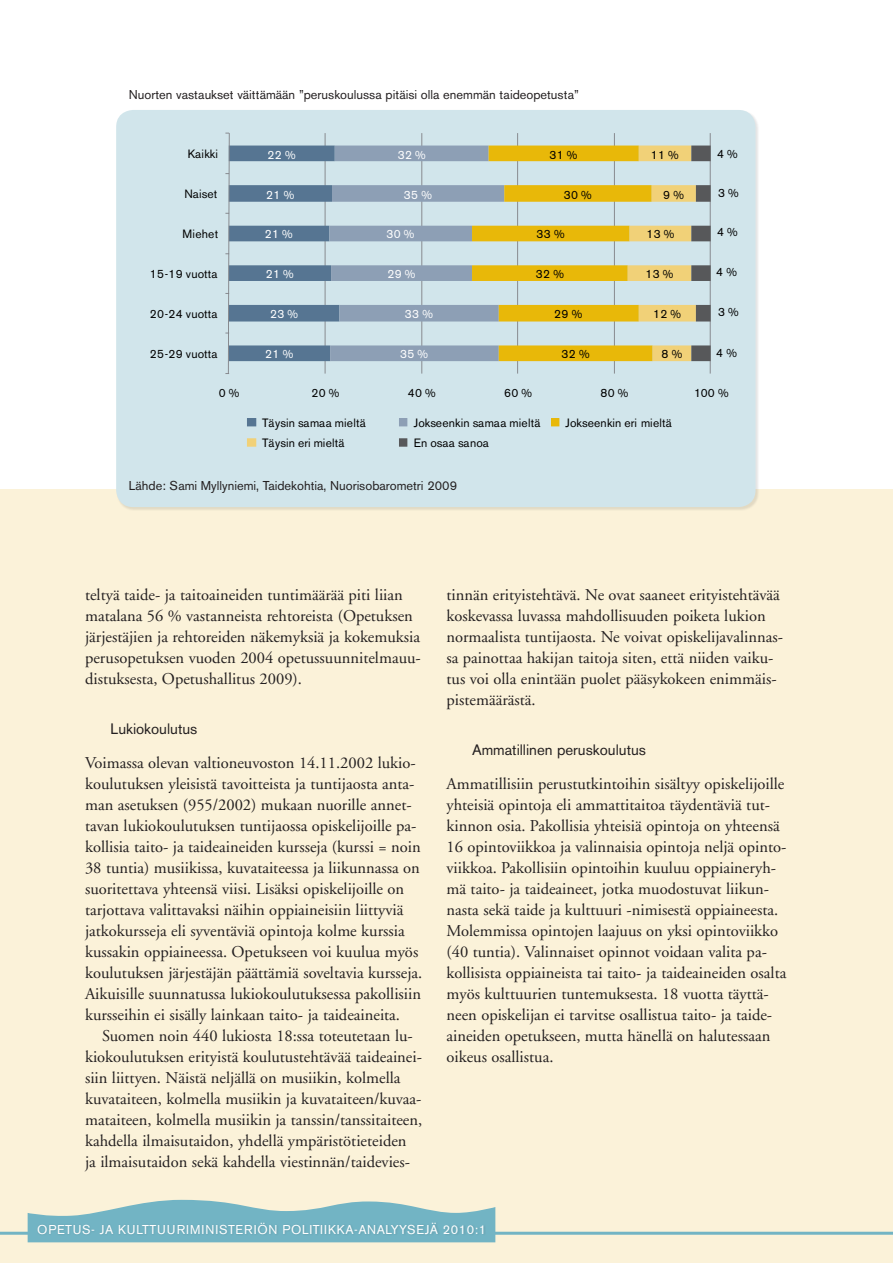
<style>
.page{position:relative;width:893px;height:1263px;background:#fff}
.page>*{position:absolute;margin:0;border:0;box-sizing:border-box;transform-origin:0 0}
.t1{font:16.5px/21px "Adobe Garamond";color:#231f20}
.t2{font:15px "Akzidenz Grotesk BE";color:#231f20}
.t3{font:12.75px "Akzidenz Grotesk BE";color:#231f20}
.t4{font:12.75px "Akzidenz Grotesk BE";letter-spacing:.06em;color:#fff}
.t5{font:12px "Akzidenz Grotesk BE";letter-spacing:.015em;color:#000}
.t6{font:12px "Akzidenz Grotesk BE";letter-spacing:.03em;color:#fff}
.t7{font:12px "Akzidenz Grotesk BE";letter-spacing:-.005em;color:#000}
</style>
<div class="page">
<div style="left:0;top:489px;width:893px;height:774px;background:#fbf2d9"></div>
<hr style="left:0;top:1232px;width:893px;height:3px;background:#72b4c4">
<svg style="left:28px;top:1200px;width:467px;height:42px"></svg>
<div style="left:37px;top:1222px;width:449px;height:15px;background:#6fafbf"></div>
<div style="left:116px;top:110px;width:639px;height:397px;background:#d1e5eb;border-radius:17px"></div>
<svg style="left:225px;top:133px;width:486px;height:241px"></svg>
<div style="left:248px;top:419px;width:7px;height:6px;background:#567592"></div>
<div style="left:247px;top:418px;width:9px;height:8px;border:2px solid #567592"></div>
<div style="left:399px;top:418px;width:8px;height:8px;border:2px solid #8d9fb5"></div>
<div style="left:551px;top:418px;width:8px;height:8px;border:2px solid #e8b809"></div>
<div style="left:248px;top:439px;width:7px;height:7px;background:#f1d178"></div>
<div style="left:247px;top:438px;width:9px;height:9px;border:2px solid #f1d178"></div>
<div style="left:400px;top:439px;width:6px;height:7px;background:#57585a"></div>
<div style="left:399px;top:438px;width:8px;height:9px;border:2px solid #57585a"></div>
<p class="t3" style="left:129px;top:87px;width:451px">N uorten vastaukset väittämään ”peruskoulussa pitäisi olla enemmän taideopetusta”</p>
<p class="t5" style="left:188px;top:147px;width:32px">Kaikki</p>
<p class="t6" style="left:268px;top:147px;width:30px">22 %</p>
<p class="t6" style="left:398px;top:147px;width:30px">32 %</p>
<p class="t5" style="left:549px;top:147px;width:30px">31 %</p>
<p class="t5" style="left:651px;top:147px;width:30px">11 %</p>
<p class="t5" style="left:717px;top:146px;width:22px">4 %</p>
<p class="t5" style="left:184px;top:187px;width:34px">Naiset</p>
<p class="t6" style="left:266px;top:187px;width:30px">21 %</p>
<p class="t6" style="left:404px;top:187px;width:30px">35 %</p>
<p class="t5" style="left:564px;top:187px;width:30px">30 %</p>
<p class="t5" style="left:663px;top:187px;width:22px">9 %</p>
<p class="t5" style="left:718px;top:186px;width:22px">3 %</p>
<p class="t5" style="left:182px;top:226px;width:37px">Miehet</p>
<p class="t6" style="left:265px;top:227px;width:30px">21 %</p>
<p class="t6" style="left:386px;top:227px;width:30px">30 %</p>
<p class="t5" style="left:537px;top:227px;width:30px">33 %</p>
<p class="t5" style="left:646px;top:227px;width:30px">13 %</p>
<p class="t5" style="left:717px;top:225px;width:22px">4 %</p>
<p class="t5" style="left:150px;top:266px;width:69px">15-19 vuotta</p>
<p class="t6" style="left:266px;top:267px;width:30px">21 %</p>
<p class="t6" style="left:387px;top:267px;width:30px">29 %</p>
<p class="t5" style="left:536px;top:267px;width:30px">32 %</p>
<p class="t5" style="left:645px;top:267px;width:30px">13 %</p>
<p class="t5" style="left:716px;top:265px;width:22px">4 %</p>
<p class="t5" style="left:150px;top:306px;width:69px">20-24 vuotta</p>
<p class="t6" style="left:270px;top:307px;width:30px">23 %</p>
<p class="t6" style="left:405px;top:307px;width:30px">33 %</p>
<p class="t5" style="left:554px;top:307px;width:30px">29 %</p>
<p class="t5" style="left:653px;top:307px;width:30px">12 %</p>
<p class="t5" style="left:718px;top:305px;width:22px">3 %</p>
<p class="t5" style="left:150px;top:346px;width:69px">25-29 vuotta</p>
<p class="t6" style="left:265px;top:347px;width:30px">21 %</p>
<p class="t6" style="left:400px;top:347px;width:30px">35 %</p>
<p class="t5" style="left:561px;top:347px;width:30px">32 %</p>
<p class="t5" style="left:662px;top:347px;width:22px">8 %</p>
<p class="t5" style="left:716px;top:345px;width:22px">4 %</p>
<p class="t5" style="left:219px;top:385px;width:22px">0 %</p>
<p class="t5" style="left:311px;top:385px;width:30px">20 %</p>
<p class="t5" style="left:408px;top:385px;width:30px">40 %</p>
<p class="t5" style="left:504px;top:385px;width:30px">60 %</p>
<p class="t5" style="left:600px;top:385px;width:30px">80 %</p>
<p class="t5" style="left:694px;top:385px;width:36px">100 %</p>
<p class="t5" style="left:262px;top:415px;width:105px">Täysin samaa mieltä</p>
<p class="t5" style="left:414px;top:415px;width:128px">Jokseenkin samaa mieltä</p>
<p class="t5" style="left:566px;top:415px;width:108px">Jokseenkin eri mieltä</p>
<p class="t5" style="left:262px;top:436px;width:84px">Täysin eri mieltä</p>
<p class="t7" style="left:414px;top:436px;width:77px">En osaa sanoa</p>
<p class="t3" style="left:129px;top:478px;width:330px">Lähde: Sami Myllyniemi, Taidekohtia, N uorisobarometri 2009</p>
<p class="t1" style="left:85px;top:585px;width:337px">teltyä taide- ja taitoaineiden tuntimäärää piti liian matalana 56 % vastanneista rehtoreista (Opetuksen järjestäjien ja rehtoreiden näkemyksiä ja kokemuksia perusopetuksen vuoden 2004 opetussuunnitelmauu&shy;distuksesta, Opetushallitus 2009).</p>
<p class="t2" style="left:111px;top:719px;width:88px">Lukiokoulutus</p>
<p class="t1" style="left:85px;top:753px;width:339px">Voimassa olevan valtioneuvoston 14.11.2002 lukio&shy;koulutuksen yleisistä tavoitteista ja tuntijaosta anta&shy;man asetuksen (955/2002) mukaan nuorille annet&shy;tavan lukiokoulutuksen tuntijaossa opiskelijoille pa&shy;kollisia taito- ja taideaineiden kursseja (kurssi = noin 38 tuntia) musiikissa, kuvataiteessa ja liikunnassa on suoritettava yhteensä viisi. Lisäksi opiskelijoille on tarjottava valittavaksi näihin oppiaineisiin liittyviä jatkokursseja eli syventäviä opintoja kolme kurssia kussakin oppiaineessa. Opetukseen voi kuulua myös koulutuksen järjestäjän päättämiä soveltavia kursseja.<br>Aikuisille suunnatussa lukiokoulutuksessa pakollisiin kursseihin ei sisälly lainkaan taito- ja taideaineita.</p>
<p class="t1" style="left:85px;top:1026px;width:339px;text-indent:17px">Suomen noin 440 lukiosta 18:ssa toteutetaan lu&shy;kiokoulutuksen erityistä koulutustehtävää taideainei&shy;siin liittyen. Näistä neljällä on musiikin, kolmella kuvataiteen, kolmella musiikin ja kuvataiteen/kuvaa&shy;mataiteen, kolmella musiikin ja tanssin/tanssitaiteen, kahdella ilmaisutaidon, yhdellä ympäristötieteiden<br>ja ilmaisutaidon sekä kahdella viestinnän/taidevies-</p>
<p class="t1" style="left:446px;top:585px;width:338px">tinnän erityistehtävä. Ne ovat saaneet erityistehtävää koskevassa luvassa mahdollisuuden poiketa lukion normaalista tuntijaosta. Ne voivat opiskelijavalinnas&shy;sa painottaa hakijan taitoja siten, että niiden vaiku&shy;tus voi olla enintään puolet pääsykokeen enimmäis&shy;pistemäärästä.</p>
<p class="t2" style="left:472px;top:740px;width:176px">Ammatillinen peruskoulutus</p>
<p class="t1" style="left:446px;top:774px;width:341px">Ammatillisiin perustutkintoihin sisältyy opiskelijoille yhteisiä opintoja eli ammattitaitoa täydentäviä tut&shy;kinnon osia. Pakollisia yhteisiä opintoja on yhteensä 16 opintoviikkoa ja valinnaisia opintoja neljä opinto&shy;viikkoa. Pakollisiin opintoihin kuuluu oppiaineryh&shy;mä taito- ja taideaineet, jotka muodostuvat liikun&shy;nasta sekä taide ja kulttuuri -nimisestä oppiaineesta.<br>Molemmissa opintojen laajuus on yksi opintoviikko (40 tuntia). Valinnaiset opinnot voidaan valita pa&shy;kollisista oppiaineista tai taito- ja taideaineiden osalta myös kulttuurien tuntemuksesta. 18 vuotta täyttä&shy;neen opiskelijan ei tarvitse osallistua taito- ja taide&shy;aineiden opetukseen, mutta hänellä on halutessaan oikeus osallistua.</p>
<p class="t4" style="left:37px;top:1222px;width:450px">Opetus- ja kulttuuriministeriön po litiikka-analyysejä 2010:1</p>
</div>
